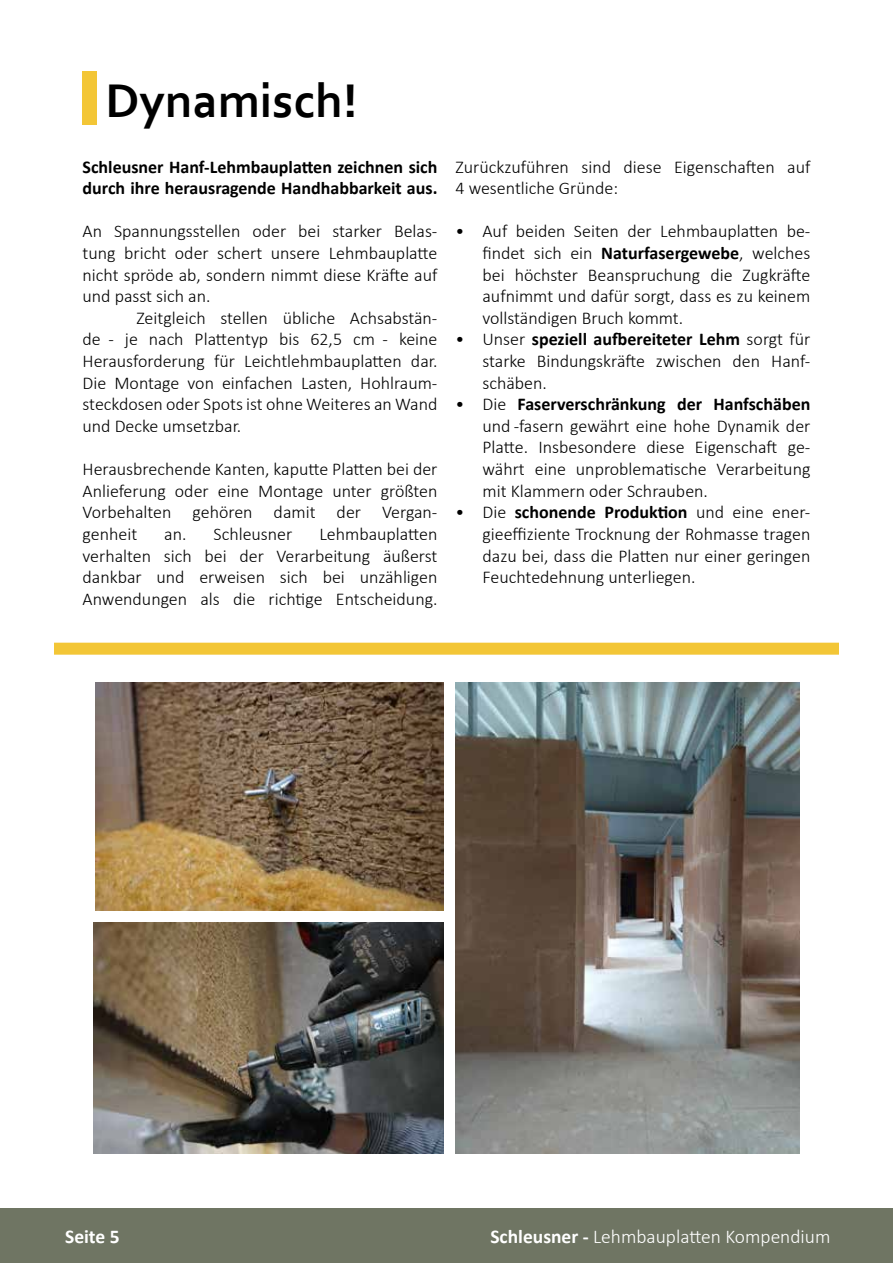
<style>
.page{position:relative;width:893px;height:1263px;background:#fff}
.page>*{position:absolute;margin:0;border:0;box-sizing:border-box;transform-origin:0 0}
.t1{font:700 49.5px "Corbel";color:#000}
.t2{font:300 19.5px "Calibri";color:#fff}
.t3{font:700 19.5px "Calibri";color:#fff}
.t4{font:300 18px/21.6px "Calibri";color:#000;text-align:justify}
.t5{font:700 18px/21.6px "Calibri";color:#000}
.s1{font-weight:700}
</style>
<div class="page">
<div style="left:83px;top:71px;width:14px;height:54px;background:#f3c636"></div>
<img style="left:94px;top:922px;width:350px;height:232px">
<img style="left:95px;top:682px;width:349px;height:228px">
<img style="left:455px;top:682px;width:344px;height:472px">
<div style="left:54px;top:643px;width:785px;height:12px;background:#f3c636"></div>
<div style="left:0;top:1209px;width:893px;height:54px;background:#6f7563"></div>
<h1 class="t1" style="left:106px;top:70px;width:254px">Dynamisch!</h1>
<p class="t5" style="left:83px;top:156px;width:356px">Schleusner Hanf-Lehmbauplatten zeichnen sich durch ihre herausragende Handhabbarkeit aus.</p>
<p class="t4" style="left:83px;top:220px;width:356px">An Spannungsstellen oder bei starker Belas&shy;tung bricht oder schert unsere Lehmbauplatte nicht spröde ab, sondern nimmt diese Kräfte auf und passt sich an.</p>
<p class="t4" style="left:83px;top:307px;width:356px;text-indent:54px">Zeitgleich stellen übliche Achsabstän&shy;de - je nach Plattentyp bis 62,5 cm - keine Herausforderung für Leichtlehmbauplatten dar.<br>Die Montage von einfachen Lasten, Hohlraum&shy;steckdosen oder Spots ist ohne Weiteres an Wand und Decke umsetzbar.</p>
<p class="t4" style="left:83px;top:458px;width:356px">Herausbrechende Kanten, kaputte Platten bei der Anlieferung oder eine Montage unter größten Vorbehalten gehören damit der Vergan&shy;genheit</p>
<p class="t4" style="left:83px;top:523px;width:356px;text-indent:237px">Lehmbauplatten verhalten sich bei der Verarbeitung äußerst dankbar und erweisen sich bei unzähligen Anwendungen als die richtige Entscheidung.</p>
<p class="t4" style="left:164px;top:523px;width:130px">an. Schleusner</p>
<p class="t4" style="left:455px;top:156px;width:356px">Zurückzuführen sind diese Eigenschaften auf<br>4 wesentliche Gründe:</p>
<p class="t4" style="left:482px;top:220px;width:329px;text-indent:-27px">• Auf beiden Seiten der Lehmbauplatten be&shy;findet sich ein <span class="s1">Naturfasergewebe</span>, welches bei höchster Beanspruchung die Zugkräfte aufnimmt und dafür sorgt, dass es zu keinem vollständigen Bruch kommt.</p>
<p class="t4" style="left:482px;top:328px;width:329px;text-indent:-27px">• Unser <span class="s1">speziell aufbereiteter Lehm</span> sorgt für starke Bindungskräfte zwischen den Hanf&shy;schäben.</p>
<p class="t4" style="left:482px;top:393px;width:329px;text-indent:-27px">• Die <span class="s1">Faserverschränkung der Hanfschäben </span>und -fasern gewährt eine hohe Dynamik der Platte. Insbesondere diese Eigenschaft ge&shy;währt eine unproblematische Verarbeitung mit Klammern oder Schrauben.</p>
<p class="t4" style="left:482px;top:501px;width:329px;text-indent:-27px">• Die <span class="s1">schonende Produktion</span> und eine ener&shy;gieeffiziente Trocknung der Rohmasse tragen dazu bei, dass die Platten nur einer geringen Feuchtedehnung unterliegen.</p>
<p class="t3" style="left:65px;top:1223px;width:56px">Seite 5</p>
<p class="t2" style="left:490px;top:1224px;width:341px"><span class="s1">Schleusner -</span> Lehmbauplatten Kompendium</p>
</div>
